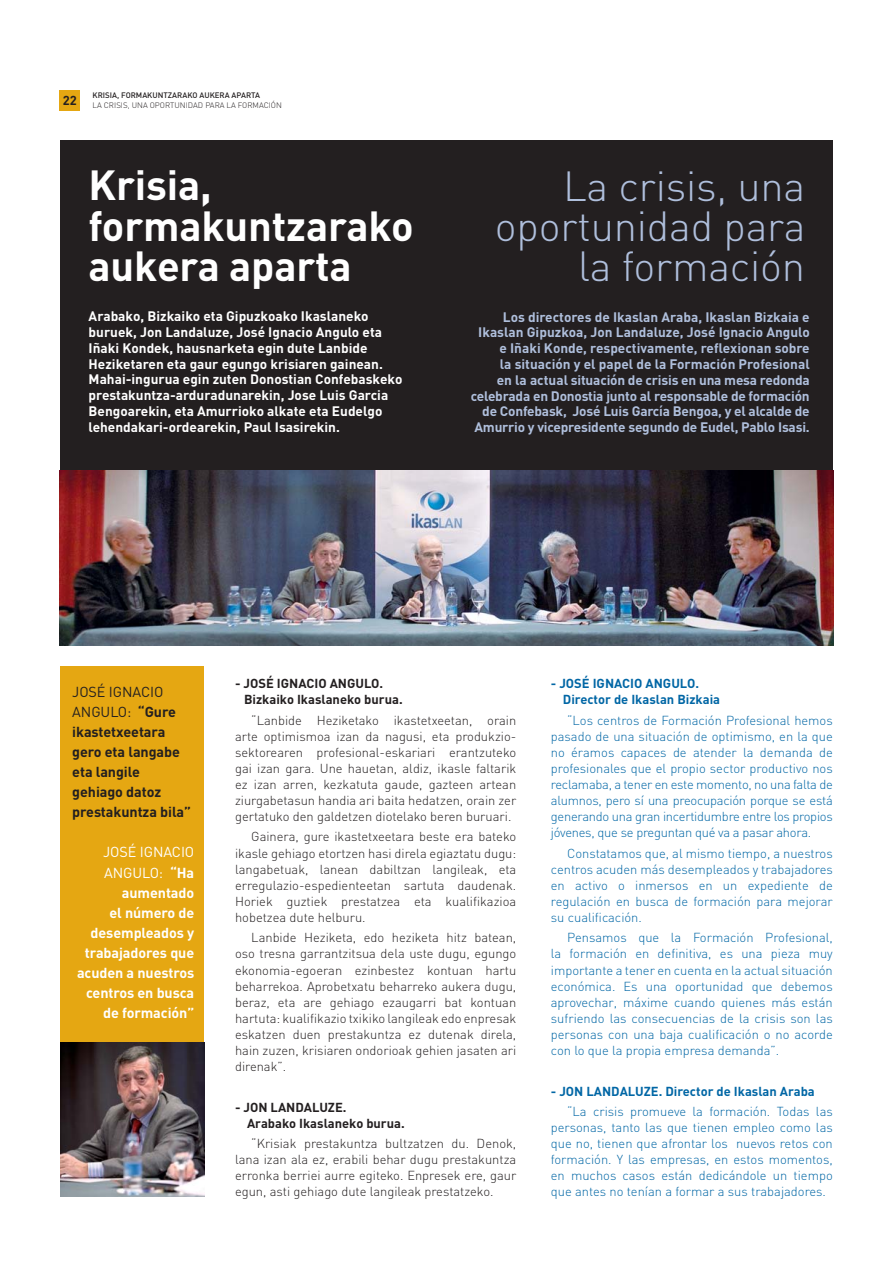
<style>
.page{position:relative;width:893px;height:1265px;background:#fff}
.page>*{position:absolute;margin:0;border:0;box-sizing:border-box;transform-origin:0 0}
.t1{font:300 41.55px/40.2px "DIN";letter-spacing:-.005em;color:#afbfdc;text-align:right}
.t2{font:700 41.55px/40.2px "DIN";letter-spacing:-.005em;color:#fff}
.t3{font:700 14.4px/20.1px "DIN";letter-spacing:-.005em;color:#fff;text-align:right}
.t4{font:700 14.4px/20.1px "DIN";letter-spacing:-.005em;color:#231f20}
.t5{font:700 13.65px/15.8px "DIN";letter-spacing:-.015em;color:#afbfdc;text-align:right}
.t6{font:700 13.65px/15.8px "DIN";color:#fff}
.t7{font:300 12.9px/16px "DIN";color:#0066a5;text-align:justify}
.t8{font:300 12.9px/16px "DIN";color:#231f20;text-align:justify}
.t9{font:700 12.9px/16px "DIN";color:#231f20}
.t10{font:700 12.9px/16px "DIN";color:#0066a5}
.t11{font:300 7.95px/10.1px "DIN";color:#231f20}
.s1{font-weight:500}
.s2{font-weight:400}
.s3{font-weight:700}
</style>
<div class="page">
<div style="left:60px;top:141px;width:772px;height:334px;background:#231f20"></div>
<img style="left:60px;top:470px;width:773px;height:175px">
<div style="left:60px;top:666px;width:144px;height:377px;background:#e5a712"></div>
<img style="left:60px;top:1042px;width:144px;height:154px">
<div style="left:60px;top:90px;width:20px;height:21px;background:#e5a712"></div>
<p class="t9" style="left:63px;top:94px;width:16px">22</p>
<p class="t11" style="left:93px;top:91px;width:191px"><span class="s1">KRISIA, FORMAKUNTZARAKO AUKERA APARTA<br></span>LA CRISIS, UNA OPORTUNIDAD PARA LA FORMACIÓN</p>
<p class="t2" style="left:89px;top:170px;width:326px">Krisia, formakuntzarako aukera aparta</p>
<p class="t1" style="left:495px;top:170px;width:312px">La crisis, una oportunidad para la formación</p>
<p class="t6" style="left:89px;top:310px;width:315px">Arabako, Bizkaiko eta Gipuzkoako Ikaslaneko buruek, Jon Landaluze, José Ignacio Angulo eta Iñaki Kondek, hausnarketa egin dute Lanbide Heziketaren eta gaur egungo krisiaren gainean.<br>Mahai-ingurua egin zuten Donostian Confebaskeko prestakuntza-arduradunarekin, Jose Luis Garcia Bengoarekin, eta Amurrioko alkate eta Eudelgo lehendakari-ordearekin, Paul Isasirekin.</p>
<p class="t5" style="left:471px;top:310px;width:340px">Los directores de Ikaslan Araba, Ikaslan Bizkaia e Ikaslan Gipuzkoa, Jon Landaluze, José Ignacio Angulo e Iñaki Konde, respectivamente, reflexionan sobre<br>la situación y el papel de la Formación Profesional<br>en la actual situación de crisis en una mesa redonda celebrada en Donostia junto al responsable de formación de Confebask, José Luis García Bengoa, y el alcalde de Amurrio y vicepresidente segundo de Eudel, Pablo Isasi.</p>
<p class="t4" style="left:72px;top:683px;width:120px"><span class="s2">JOSÉ IGNACIO<br>ANGULO:</span> “Gure ikastetxeetara gero eta langabe eta langile gehiago datoz prestakuntza bila”</p>
<p class="t3" style="left:77px;top:843px;width:119px"><span class="s2">JOSÉ IGNACIO<br>ANGULO:</span> “Ha aumentado<br>el número de desempleados y trabajadores que acuden a nuestros centros en busca de formación”</p>
<p class="t9" style="left:244px;top:677px;width:160px;text-indent:-9px">- JOSÉ IGNACIO ANGULO.<br>Bizkaiko Ikaslaneko burua.</p>
<p class="t8" style="left:235px;top:713px;width:283px;text-indent:16px">“Lanbide Heziketako ikastetxeetan, orain arte optimismoa izan da nagusi, eta produkzio&shy;sektorearen profesional-eskariari erantzuteko gai izan gara. Une hauetan, aldiz, ikasle faltarik ez izan arren, kezkatuta gaude, gazteen artean ziurgabetasun handia ari baita hedatzen, orain zer gertatuko den galdetzen diotelako beren buruari.</p>
<p class="t8" style="left:235px;top:830px;width:283px;text-indent:16px">Gainera, gure ikastetxeetara beste era bateko ikasle gehiago etortzen hasi direla egiaztatu dugu: langabetuak, lanean dabiltzan langileak, eta erregulazio-espedienteetan sartuta daudenak.<br>Horiek guztiek prestatzea eta kualifikazioa hobetzea dute helburu.</p>
<p class="t8" style="left:235px;top:931px;width:283px;text-indent:16px">Lanbide Heziketa, edo heziketa hitz batean, oso tresna garrantzitsua dela uste dugu, egungo ekonomia-egoeran ezinbestez kontuan hartu beharrekoa. Aprobetxatu beharreko aukera dugu, beraz, eta are gehiago ezaugarri bat kontuan hartuta: kualifikazio txikiko langileak edo enpresak eskatzen duen prestakuntza ez dutenak direla, hain zuzen, krisiaren ondorioak gehien jasaten ari direnak”.</p>
<p class="t9" style="left:247px;top:1100px;width:159px;text-indent:-12px">- JON LANDALUZE.<br>Arabako Ikaslaneko burua.</p>
<p class="t8" style="left:235px;top:1136px;width:283px;text-indent:16px">“Krisiak prestakuntza bultzatzen du. Denok, lana izan ala ez, erabili behar dugu prestakuntza erronka berriei aurre egiteko. Enpresek ere, gaur egun, asti gehiago dute langileak prestatzeko.</p>
<p class="t10" style="left:563px;top:677px;width:159px;text-indent:-12px">- JOSÉ IGNACIO ANGULO.<br>Director de Ikaslan Bizkaia</p>
<p class="t7" style="left:551px;top:713px;width:283px;text-indent:16px">“Los centros de Formación Profesional hemos pasado de una situación de optimismo, en la que no éramos capaces de atender la demanda de profesionales que el propio sector productivo nos reclamaba, a tener en este momento, no una falta de alumnos, pero sí una preocupación porque se está generando una gran incertidumbre entre los propios jóvenes, que se preguntan qué va a pasar ahora.</p>
<p class="t7" style="left:551px;top:846px;width:283px;text-indent:16px">Constatamos que, al mismo tiempo, a nuestros centros acuden más desempleados y trabajadores en activo o inmersos en un expediente de regulación en busca de formación para mejorar su cualificación.</p>
<p class="t7" style="left:551px;top:931px;width:283px;text-indent:16px">Pensamos que la Formación Profesional, la formación en definitiva, es una pieza muy importante a tener en cuenta en la actual situación económica. Es una oportunidad que debemos aprovechar, máxime cuando quienes más están sufriendo las consecuencias de la crisis son las personas con una baja cualificación o no acorde con lo que la propia empresa demanda”.</p>
<p class="t7" style="left:567px;top:1082px;width:267px;line-height:20.2px;text-indent:-16px"><span class="s3">- JON LANDALUZE. Director de Ikaslan Araba </span>“La crisis promueve la formación. Todas las</p>
<p class="t7" style="left:551px;top:1120px;width:283px">personas, tanto las que tienen empleo como las que no, tienen que afrontar los nuevos retos con formación. Y las empresas, en estos momentos, en muchos casos están dedicándole un tiempo que antes no tenían a formar a sus trabajadores.</p>
</div>
